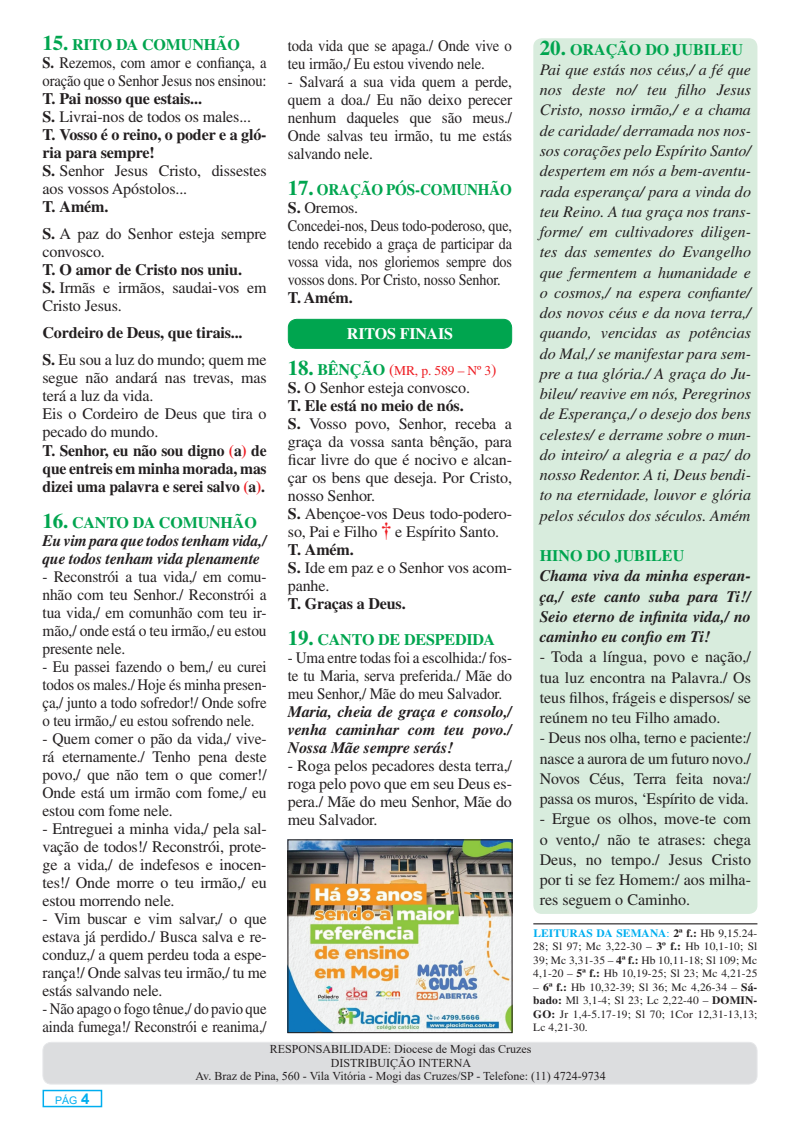
<style>
.page{position:relative;width:800px;height:1127px;background:#fff}
.page>*{position:absolute;margin:0;border:0;box-sizing:border-box;transform-origin:0 0}
.t1{font:16.05px/18px "Times";letter-spacing:-.01em;color:#231f20;text-align:justify}
.t2{font:italic 16.05px/20.2px "Times";color:#231f20}
.t3{font:italic 700 16.05px/18px "Times";letter-spacing:-.01em;color:#231f20;text-align:justify}
.t4{font:16.05px/18px "Times";letter-spacing:-.01em;color:#231f20;text-align:justify;scale:.96 1}
.t5{font:16.05px/18px "Times";letter-spacing:-.01em;color:#231f20;text-align:justify;scale:.93 1}
.t6{font:16.05px/18px "Times";letter-spacing:-.01em;color:#231f20;scale:.92 1}
.t7{font:16.05px/18px "Times";letter-spacing:-.01em;color:#231f20;text-align:justify;scale:.95 1}
.t8{font:16.05px/18px "Times";letter-spacing:-.01em;color:#231f20;text-align:justify;scale:.94 1}
.t9{font:16.05px/18px "Times";letter-spacing:-.01em;color:#231f20;scale:.91 1}
.t10{font:700 16.05px/27px "Times";letter-spacing:-.01em;color:#231f20}
.t11{font:700 16.05px "Times";letter-spacing:-.01em;color:#00a54f}
.t12{font:700 16.05px "Times";letter-spacing:-.01em;color:#fff}
.t13{font:13.5px "Times";letter-spacing:-.01em;color:#ee1d23}
.t14{font:12px/13.5px "Times New Roman";color:#231f20;text-align:center}
.t15{font:11.25px/13.5px "Times";letter-spacing:.01em;color:#231f20;text-align:justify}
.t16{font:10.5px "Arial";color:#00aeef}
.s1{font-weight:700;font-size:21px;color:#00a54f}
.s2{font-weight:700;color:#00a54f}
.s3{font-weight:700}
.s4{font-weight:400}
.s5{font-weight:700;color:#ee1d23}
.s6{font-style:normal;font-size:21px;color:#00a54f}
.s7{font-style:normal;color:#00a54f}
.s8{font-weight:700;font-size:16.05px;color:#00a54f}
.s9{font-size:16.05px}
.s10{font-weight:700;font-size:21px;color:#ee1d23}
.s11{font-size:21px}
.s12{font-weight:700;font-style:normal;font-size:21px;color:#00a54f}
.s13{font-weight:700;font-style:normal;color:#00a54f}
.s14{font-weight:700;color:#00aeef}
.s15{color:#00aeef}
.s16{font-weight:700;font-size:15px}
</style>
<div class="page">
<div style="left:43px;top:1090px;width:59px;height:17px;border:2px solid #00aeef"></div>
<div style="left:533px;top:38px;width:224px;height:876px;background:#d8ecdd;border-radius:9px"></div>
<div style="left:288px;top:319px;width:223px;height:29px;background:#00a54f;border-radius:9px"></div>
<div style="left:288px;top:319px;width:224px;height:30px;border:1px solid #00a54f;border-radius:9px"></div>
<div style="left:43px;top:1042px;width:713px;height:42px;background:#dcdddf;border-radius:9px"></div>
<div style="left:43px;top:1042px;width:714px;height:42px;border:1px solid #e6e7e9;border-radius:9px"></div>
<hr style="left:533px;top:923px;width:224px;height:1px;background:#231f20">
<img style="left:289px;top:841px;width:221px;height:190px">
<div style="left:287px;top:839px;width:225px;height:194px;border:1px solid #231f20"></div>
<p class="t9" style="left:43px;top:36px;width:248px"><span class="s1">15.</span> <span class="s2">RITO DA COMUNHÃO<br></span><span class="s3">S.</span> Rezemos, com amor e confiança, a oração que o Senhor Jesus nos ensinou:</p>
<p class="t1" style="left:43px;top:90px;width:225px;text-align:left"><span class="s3">T. Pai nosso que estais...<br>S.</span> Livrai-nos de todos os males...<br><span class="s3">T. Vosso é o reino, o poder e a gló&shy;ria para sempre!<br>S.</span> Senhor Jesus Cristo, dissestes aos vossos Apóstolos...</p>
<p class="t1" style="left:43px;top:193px;width:225px;line-height:27px"><span class="s3">T. Amém.<br>S.</span> A paz do Senhor esteja sempre</p>
<p class="t1" style="left:43px;top:243px;width:64px">convosco.</p>
<p class="t1" style="left:43px;top:261px;width:225px;text-align:left"><span class="s3">T. O amor de Cristo nos uniu.<br>S.</span> Irmãs e irmãos, saudai-vos em<br>Cristo Jesus.</p>
<p class="t10" style="left:43px;top:319px;width:225px">Cordeiro de Deus, que tirais...<br>S. <span class="s4">Eu sou a luz do mundo; quem me</span></p>
<p class="t1" style="left:43px;top:369px;width:225px;text-align:left">segue não andará nas trevas, mas terá a luz da vida.<br>Eis o Cordeiro de Deus que tira o pecado do mundo.<br><span class="s3">T. Senhor, eu não sou digno</span> <span class="s5">(</span><span class="s3">a</span><span class="s5">)</span> <span class="s3">de que entreis em minha morada, mas dizei uma palavra e serei salvo</span> <span class="s5">(</span><span class="s3">a</span><span class="s5">)</span><span class="s3">.</span></p>
<p class="t3" style="left:43px;top:513px;width:225px;text-align:left"><span class="s6">16.</span> <span class="s7">CANTO DA COMUNHÃO<br></span>Eu vim para que todos tenham vida,/ que todos tenham vida plenamente</p>
<p class="t4" style="left:43px;top:567px;width:235px">- Reconstrói a tua vida,/ em comu&shy;nhão com teu Senhor./ Reconstrói a tua vida,/ em comunhão com teu ir&shy;mão,/ onde está o teu irmão,/ eu estou presente nele.</p>
<p class="t5" style="left:43px;top:657px;width:242px">- Eu passei fazendo o bem,/ eu curei todos os males./ Hoje és minha presen&shy;ça,/ junto a todo sofredor!/ Onde sofre o teu irmão,/ eu estou sofrendo nele.</p>
<p class="t1" style="left:43px;top:729px;width:225px">- Quem comer o pão da vida,/ vive&shy;rá eternamente./ Tenho pena deste povo,/ que não tem o que comer!/ Onde está um irmão com fome,/ eu estou com fome nele.</p>
<p class="t1" style="left:43px;top:819px;width:225px">- Entreguei a minha vida,/ pela sal&shy;vação de todos!/ Reconstrói, prote&shy;ge a vida,/ de indefesos e inocen&shy;tes!/ Onde morre o teu irmão,/ eu estou morrendo nele.</p>
<p class="t1" style="left:43px;top:909px;width:225px">- Vim buscar e vim salvar,/ o que estava já perdido./ Busca salva e re&shy;conduz,/ a quem perdeu toda a espe&shy;rança!/ Onde salvas teu irmão,/ tu me estás salvando nele.</p>
<p class="t6" style="left:43px;top:999px;width:245px">- Não apago o fogo tênue,/ do pavio que ainda fumega!/ Reconstrói e reanima,/</p>
<p class="t6" style="left:288px;top:36px;width:245px">toda vida que se apaga./ Onde vive o teu irmão,/ Eu estou vivendo nele.</p>
<p class="t7" style="left:288px;top:72px;width:237px">- Salvará a sua vida quem a perde, quem a doa./ Eu não deixo perecer nenhum daqueles que são meus./ Onde salvas teu irmão, tu me estás salvando nele.</p>
<p class="t1" style="left:288px;top:180px;width:225px;text-align:left"><span class="s1">17.</span> <span class="s2">ORAÇÃO PÓS-COMUNHÃO<br></span><span class="s3">S.</span> Oremos.<br>Concedei-nos, Deus todo-poderoso, que, tendo recebido a graça de participar da vossa vida, nos gloriemos sempre dos vossos dons. Por Cristo, nosso Senhor.</p>
<p class="t10" style="left:288px;top:284px;width:66px">T. Amém.</p>
<p class="t12" style="left:347px;top:324px;width:107px">RITOS FINAIS</p>
<p class="t13" style="left:288px;top:363px;width:210px"><span class="s1">18.</span> <span class="s8">BÊNÇÃO</span> <span class="s9">(</span>MR, p. 589 – Nº 3<span class="s9">)</span></p>
<p class="t1" style="left:288px;top:378px;width:225px;text-align:left"><span class="s3">S.</span> O Senhor esteja convosco.<br><span class="s3">T. Ele está no meio de nós.<br>S.</span> Vosso povo, Senhor, receba a graça da vossa santa bênção, para ficar livre do que é nocivo e alcan&shy;çar os bens que deseja. Por Cristo, nosso Senhor.<br><span class="s3">S.</span> Abençoe-vos Deus todo-podero&shy;so, Pai e Filho <span class="s10">†</span> e Espírito Santo.<br><span class="s3">T. Amém.<br>S.</span> Ide em paz e o Senhor vos acom&shy;panhe.</p>
<p class="t10" style="left:288px;top:590px;width:119px">T. Graças a Deus.</p>
<p class="t11" style="left:288px;top:630px;width:208px"><span class="s11">19.</span> CANTO DE DESPEDIDA</p>
<p class="t8" style="left:288px;top:648px;width:240px">- Uma entre todas foi a escolhida:/ fos&shy;te tu Maria, serva preferida./ Mãe do meu Senhor,/ Mãe do meu Salvador.</p>
<p class="t3" style="left:288px;top:702px;width:225px">Maria, cheia de graça e consolo,/ venha caminhar com teu povo./ Nossa Mãe sempre serás!</p>
<p class="t1" style="left:288px;top:756px;width:225px">- Roga pelos pecadores desta terra,/ roga pelo povo que em seu Deus es&shy;pera./ Mãe do meu Senhor, Mãe do meu Salvador.</p>
<p class="t2" style="left:539px;top:39px;width:213px"><span class="s12">20.</span> <span class="s13">ORAÇÃO DO JUBILEU<br></span>Pai que estás nos céus,/ a fé que nos deste no/ teu filho Jesus<br>Cristo, nosso irmão,/ e a chama de caridade/ derramada nos nos&shy;sos corações pelo Espírito Santo/ despertem em nós a bem-aventu&shy;rada esperança/ para a vinda do teu Reino. A tua graça nos trans&shy;forme/ em cultivadores diligen&shy;tes das sementes do Evangelho que fermentem a humanidade e o cosmos,/ na espera confiante/ dos novos céus e da nova terra,/ quando, vencidas as potências do Mal,/ se manifestar para sem&shy;pre a tua glória./ A graça do Ju&shy;bileu/ reavive em nós, Peregrinos de Esperança,/ o desejo dos bens celestes/ e derrame sobre o mun&shy;do inteiro/ a alegria e a paz/ do nosso Redentor. A ti, Deus bendi&shy;to na eternidade, louvor e glória pelos séculos dos séculos. Amém</p>
<p class="t11" style="left:539px;top:546px;width:146px">HINO DO JUBILEU</p>
<p class="t3" style="left:539px;top:566px;width:213px;line-height:20.2px">Chama viva da minha esperan&shy;ça,/ este canto suba para Ti!/ Seio eterno de infinita vida,/ no caminho eu confio em Ti!</p>
<p class="t1" style="left:539px;top:647px;width:213px;line-height:20.2px">- Toda a língua, povo e nação,/ tua luz encontra na Palavra./ Os teus filhos, frágeis e dispersos/ se reúnem no teu Filho amado.</p>
<p class="t1" style="left:539px;top:728px;width:213px;line-height:20.2px">- Deus nos olha, terno e paciente:/ nasce a aurora de um futuro novo./ Novos Céus, Terra feita nova:/ passa os muros, ‘Espírito de vida.</p>
<p class="t1" style="left:539px;top:809px;width:213px;line-height:20.2px">- Ergue os olhos, move-te com o vento,/ não te atrases: chega Deus, no tempo./ Jesus Cristo por ti se fez Homem:/ aos milha&shy;res seguem o Caminho.</p>
<p class="t15" style="left:533px;top:926px;width:225px"><span class="s14">LEITURAS DA SEMANA</span><span class="s15">:</span> <span class="s3">2ª f.:</span> Hb 9,15.24- 28; Sl 97; Mc 3,22-30 – <span class="s3">3º f.:</span> Hb 10,1-10; Sl 39; Mc 3,31-35 – <span class="s3">4ª f.:</span> Hb 10,11-18; Sl 109; Mc 4,1-20 – <span class="s3">5ª f.:</span> Hb 10,19-25; Sl 23; Mc 4,21-25</p>
<p class="t15" style="left:533px;top:980px;width:225px">– <span class="s3">6ª f.:</span> Hb 10,32-39; Sl 36; Mc 4,26-34 – <span class="s3">Sá&shy;bado:</span> Ml 3,1-4; Sl 23; Lc 2,22-40 – <span class="s3">DOMIN-GO:</span> Jr 1,4-5.17-19; Sl 70; 1Cor 12,31-13,13; Lc 4,21-30.</p>
<p class="t16" style="left:55px;top:1093px;width:36px">PÁG <span class="s16">4</span></p>
<p class="t14" style="left:195px;top:1042px;width:412px">RESPONSABILIDADE: Diocese de Mogi das Cruzes<br>DISTRIBUIÇÃO INTERNA<br>Av. Braz de Pina, 560 - Vila Vitória - Mogi das Cruzes/SP - Telefone: (11) 4724-9734</p>
</div>
